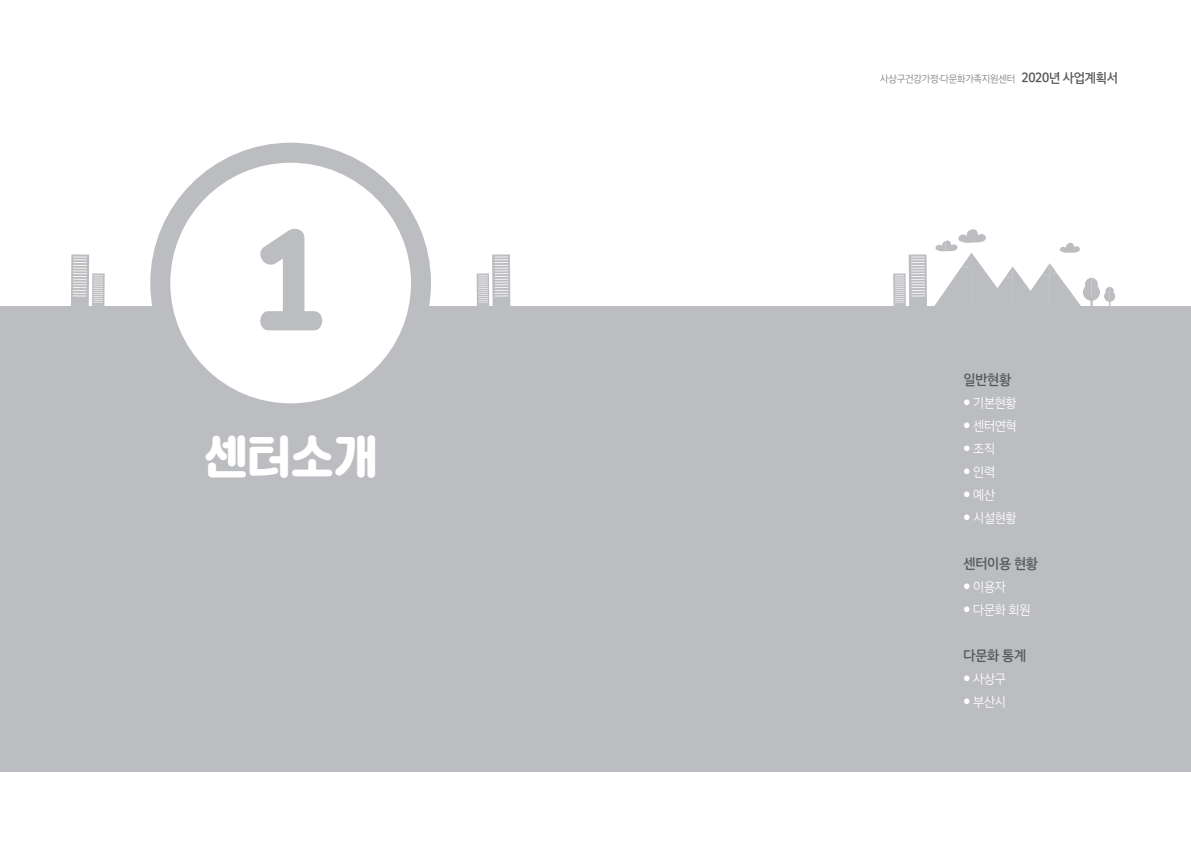
<style>
.page{position:relative;width:1191px;height:842px;background:#fff}
.page>*{position:absolute;margin:0;border:0;box-sizing:border-box;transform-origin:0 0}
.t1{font:120px "SD Gd Gulim";color:#bcbdc0}
.t2{font:45px "SD Gd Gulim";color:#fff}
.t3{font:14px "SD Gothic Neo Round f Sb";letter-spacing:-.025em;color:#57585a;scale:.95 1}
.t4{font:13px "SD Gothic Neo Round d Rg";letter-spacing:-.025em;color:#fff;scale:.95 1}
.t5{font:10px "SD Gothic Neo Round d Rg";letter-spacing:-.025em;color:#808285;scale:.95 1}
.s1{font-family:"SD Gothic Neo Round f Sb";font-size:13px;color:#57585a}
</style>
<div class="page">
<div style="left:0;top:306px;width:1191px;height:466px;background:#bcbdc0"></div>
<svg style="left:71px;top:254px;width:34px;height:52px"></svg>
<svg style="left:476px;top:254px;width:34px;height:52px"></svg>
<div style="left:160px;top:153px;width:261px;height:260px;background:#fff;border-radius:50%"></div>
<div style="left:150px;top:143px;width:281px;height:280px;border:20px solid #bcbdc0;border-radius:50%"></div>
<svg style="left:893px;top:229px;width:222px;height:77px"></svg>
<h1 class="t1" style="left:255px;top:215px;width:72px">1</h1>
<h2 class="t2" style="left:204px;top:431px;width:175px">센터소개</h2>
<p class="t5" style="left:880px;top:73px;width:252px">사상구건강가정·다문화가족지원센터 <span class="s1">2020년 사업계획서</span></p>
<p class="t3" style="left:963px;top:371px;width:52px">일반현황</p>
<p class="t4" style="left:963px;top:395px;width:57px"><sup>●</sup> 기본현황</p>
<p class="t4" style="left:963px;top:418px;width:57px"><sup>●</sup> 센터연혁</p>
<p class="t4" style="left:963px;top:441px;width:35px"><sup>●</sup> 조직</p>
<p class="t4" style="left:963px;top:464px;width:35px"><sup>●</sup> 인력</p>
<p class="t4" style="left:963px;top:487px;width:35px"><sup>●</sup> 예산</p>
<p class="t4" style="left:963px;top:510px;width:57px"><sup>●</sup> 시설현황</p>
<p class="t3" style="left:963px;top:555px;width:80px">센터이용 현황</p>
<p class="t4" style="left:963px;top:579px;width:46px"><sup>●</sup> 이용자</p>
<p class="t4" style="left:963px;top:602px;width:72px"><sup>●</sup> 다문화 회원</p>
<p class="t3" style="left:963px;top:647px;width:67px">다문화 통계</p>
<p class="t4" style="left:963px;top:671px;width:46px"><sup>●</sup> 사상구</p>
<p class="t4" style="left:963px;top:694px;width:46px"><sup>●</sup> 부산시</p>
</div>
